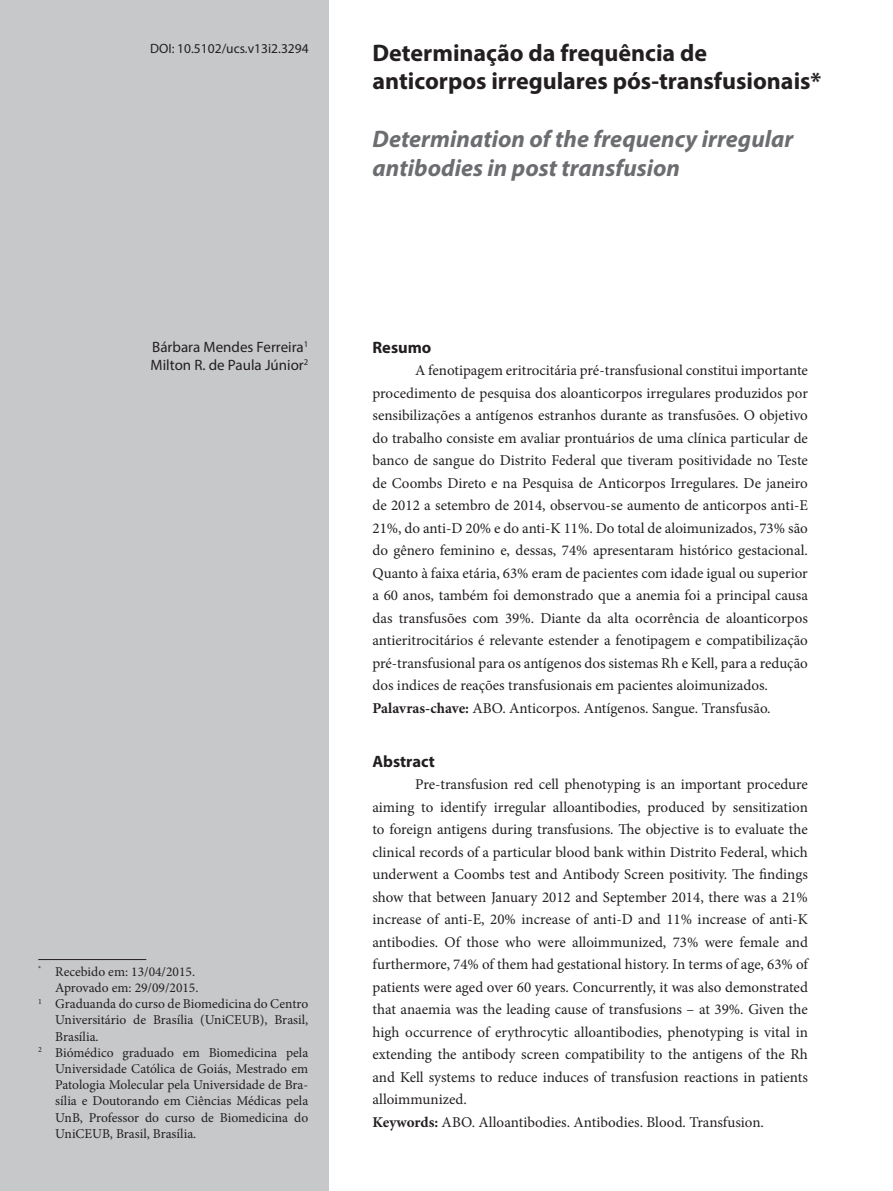
<style>
.page{position:relative;width:893px;height:1191px;background:#fff}
.page>*{position:absolute;margin:0;border:0;box-sizing:border-box;transform-origin:0 0}
.t1{font:700 24px/28.8px "Myriad Pro";color:#231f20}
.t2{font:italic 700 24px/28.8px "Myriad Pro";color:#6c6d70}
.t3{font:700 16.5px "Myriad Pro";color:#231f20}
.t4{font:15px/22.5px "Minion Pro";color:#231f20}
.t5{font:15px/18px "Myriad Pro";color:#231f20}
.t6{font:13.5px "Minion Pro";color:#231f20}
.t7{font:13.5px "Myriad Pro";color:#231f20}
.s1{font-weight:700}
</style>
<div class="page">
<div style="left:0;top:0;width:329px;height:1191px;background:#c7c8ca"></div>
<hr style="left:38px;top:959px;width:108px;height:1px;background:#231f20">
<p class="t7" style="left:150px;top:40px;width:160px">DOI: 10.5102/ucs.v13i2.3294</p>
<p class="t5" style="left:151px;top:337px;width:159px">Bárbara Mendes Ferreira<sup>1<br></sup>Milton R. de Paula Júnior<sup>2</sup></p>
<p class="t6" style="left:38px;top:962px;width:158px"><sup>*</sup> Recebido em: 13/04/2015.</p>
<p class="t6" style="left:55px;top:978px;width:145px">Aprovado em: 29/09/2015.</p>
<p class="t6" style="left:38px;top:994px;width:271px"><sup>1</sup> Graduanda do curso de Biomedicina do Centro</p>
<p class="t6" style="left:55px;top:1011px;width:254px">Universitário de Brasília (UniCEUB), Brasil,</p>
<p class="t6" style="left:55px;top:1027px;width:45px">Brasília.</p>
<p class="t6" style="left:38px;top:1043px;width:271px"><sup>2</sup> Biómédico graduado em Biomedicina pela</p>
<p class="t6" style="left:55px;top:1059px;width:255px">Universidade Católica de Goiás, Mestrado em</p>
<p class="t6" style="left:55px;top:1075px;width:254px">Patologia Molecular pela Universidade de Bra-</p>
<p class="t6" style="left:55px;top:1092px;width:255px">sília e Doutorando em Ciências Médicas pela</p>
<p class="t6" style="left:55px;top:1108px;width:254px">UnB, Professor do curso de Biomedicina do</p>
<p class="t6" style="left:55px;top:1124px;width:143px">UniCEUB, Brasil, Brasília.</p>
<h1 class="t1" style="left:372px;top:37px;width:451px">Determinação da frequência de anticorpos irregulares pós-transfusionais*</h1>
<h1 class="t2" style="left:372px;top:124px;width:422px">Determination of the frequency irregular antibodies in post transfusion</h1>
<p class="t3" style="left:372px;top:336px;width:60px">Resumo</p>
<p class="t4" style="left:372px;top:359px;width:437px;text-indent:43px">A fenotipagem eritrocitária pré-transfusional constitui importante procedimento de pesquisa dos aloanticorpos irregulares produzidos por sensibilizações a antígenos estranhos durante as transfusões. O objetivo do trabalho consiste em avaliar prontuários de uma clínica particular de banco de sangue do Distrito Federal que tiveram positividade no Teste de Coombs Direto e na Pesquisa de Anticorpos Irregulares. De janeiro de 2012 a setembro de 2014, observou-se aumento de anticorpos anti-E 21%, do anti-D 20% e do anti-K 11%. Do total de aloimunizados, 73% são do gênero feminino e, dessas, 74% apresentaram histórico gestacional.<br>Quanto à faixa etária, 63% eram de pacientes com idade igual ou superior a 60 anos, também foi demonstrado que a anemia foi a principal causa das transfusões com 39%. Diante da alta ocorrência de aloanticorpos antieritrocitários é relevante estender a fenotipagem e compatibilização pré-transfusional para os antígenos dos sistemas Rh e Kell, para a redução dos indices de reações transfusionais em pacientes aloimunizados.<br><span class="s1">Palavras-chave:</span> ABO. Anticorpos. Antígenos. Sangue. Transfusão.</p>
<p class="t3" style="left:372px;top:750px;width:64px">Abstract</p>
<p class="t4" style="left:372px;top:773px;width:437px;text-indent:43px">Pre-transfusion red cell phenotyping is an important procedure aiming to identify irregular alloantibodies, produced by sensitization to foreign antigens during transfusions. The objective is to evaluate the clinical records of a particular blood bank within Distrito Federal, which underwent a Coombs test and Antibody Screen positivity. The findings show that between January 2012 and September 2014, there was a 21% increase of anti-E, 20% increase of anti-D and 11% increase of anti-K antibodies. Of those who were alloimmunized, 73% were female and furthermore, 74% of them had gestational history. In terms of age, 63% of patients were aged over 60 years. Concurrently, it was also demonstrated that anaemia was the leading cause of transfusions – at 39%. Given the high occurrence of erythrocytic alloantibodies, phenotyping is vital in extending the antibody screen compatibility to the antigens of the Rh and Kell systems to reduce induces of transfusion reactions in patients alloimmunized.<br><span class="s1">Keywords:</span> ABO. Alloantibodies. Antibodies. Blood. Transfusion.</p>
</div>
